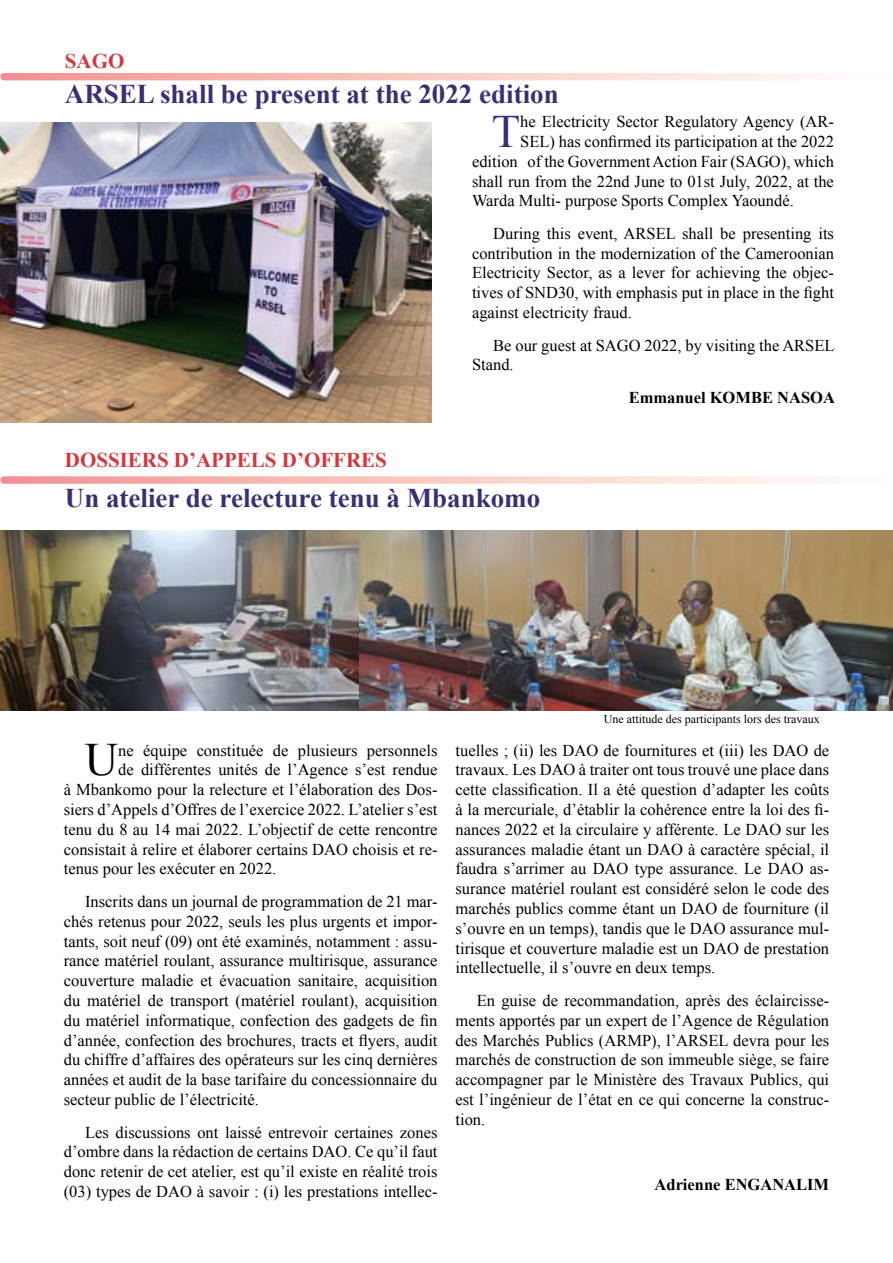
<style>
.page{position:relative;width:893px;height:1263px;background:#fff}
.page>*{position:absolute;margin:0;border:0;box-sizing:border-box;transform-origin:0 0}
.t1{font:46.35px "Times New Roman";color:#3d2d74}
.t2{font:46.35px "Times New Roman";color:#000}
.t3{font:700 27px "Times New Roman";color:#3d2d74}
.t4{font:700 21px "Times New Roman";color:#d6373c}
.t5{font:16.5px/19.8px "Times New Roman";color:#000;text-align:justify}
.t6{font:700 16.5px "Times New Roman";color:#000}
.t7{font:12px "Times New Roman";color:#000}
</style>
<div class="page">
<img style="left:0;top:530px;width:893px;height:180px">
<svg style="left:0;top:73px;width:893px;height:7px;background:#f8cbc5"></svg>
<svg style="left:0;top:476px;width:893px;height:8px;background:#f9cec9"></svg>
<img style="left:0;top:123px;width:432px;height:299px">
<p class="t4" style="left:65px;top:47px;width:61px">SAGO</p>
<h2 class="t3" style="left:65px;top:75px;width:495px">ARSEL shall be present at the 2022 edition</h2>
<p class="t4" style="left:65px;top:446px;width:324px">DOSSIERS D’APPELS D’OFFRES</p>
<h1 class="t1" style="left:492px;top:100px;width:30px">T</h1>
<p class="t5" style="left:520px;top:111px;width:315px">he Electricity Sector Regulatory Agency (AR-</p>
<p class="t5" style="left:520px;top:131px;width:315px">SEL) has confirmed its participation at the 2022</p>
<p class="t5" style="left:472px;top:151px;width:363px">edition of the Government Action Fair (SAGO), which</p>
<p class="t5" style="left:472px;top:171px;width:363px">shall run from the 22nd June to 01st July, 2022, at the</p>
<p class="t5" style="left:472px;top:191px;width:323px">Warda Multi- purpose Sports Complex Yaoundé.</p>
<p class="t5" style="left:472px;top:223px;width:364px;text-indent:21px">During this event, ARSEL shall be presenting its contribution in the modernization of the Cameroonian Electricity Sector, as a lever for achieving the objec&shy;tives of SND30, with emphasis put in place in the fight against electricity fraud.</p>
<p class="t5" style="left:472px;top:335px;width:364px;text-indent:21px">Be our guest at SAGO 2022, by visiting the ARSEL<br>Stand.</p>
<p class="t6" style="left:629px;top:386px;width:208px">Emmanuel KOMBE NASOA</p>
<h2 class="t3" style="left:65px;top:479px;width:477px">Un atelier de relecture tenu à Mbankomo</h2>
<p class="t7" style="left:604px;top:711px;width:217px">Une attitude des participants lors des travaux</p>
<h1 class="t2" style="left:85px;top:729px;width:35px">U</h1>
<p class="t5" style="left:118px;top:740px;width:321px">ne équipe constituée de plusieurs personnels</p>
<p class="t5" style="left:118px;top:760px;width:321px">de différentes unités de l’Agence s’est rendue</p>
<p class="t5" style="left:64px;top:779px;width:375px">à Mbankomo pour la relecture et l’élaboration des Dos-</p>
<p class="t5" style="left:64px;top:799px;width:375px">siers d’Appels d’Offres de l’exercice 2022. L’atelier s’est</p>
<p class="t5" style="left:64px;top:819px;width:375px">tenu du 8 au 14 mai 2022. L’objectif de cette rencontre</p>
<p class="t5" style="left:64px;top:839px;width:375px">consistait à relire et élaborer certains DAO choisis et re-</p>
<p class="t5" style="left:64px;top:859px;width:214px">tenus pour les exécuter en 2022.</p>
<p class="t5" style="left:64px;top:891px;width:375px;text-indent:21px">Inscrits dans un journal de programmation de 21 mar&shy;chés retenus pour 2022, seuls les plus urgents et impor&shy;tants, soit neuf (09) ont été examinés, notamment : assu&shy;rance matériel roulant, assurance multirisque, assurance couverture maladie et évacuation sanitaire, acquisition du matériel de transport (matériel roulant), acquisition du matériel informatique, confection des gadgets de fin d’année, confection des brochures, tracts et flyers, audit du chiffre d’affaires des opérateurs sur les cinq dernières années et audit de la base tarifaire du concessionnaire du secteur public de l’électricité.</p>
<p class="t5" style="left:64px;top:1122px;width:375px;text-indent:21px">Les discussions ont laissé entrevoir certaines zones d’ombre dans la rédaction de certains DAO. Ce qu’il faut donc retenir de cet atelier, est qu’il existe en réalité trois (03) types de DAO à savoir : (i) les prestations intellec-</p>
<p class="t5" style="left:455px;top:740px;width:375px">tuelles ; (ii) les DAO de fournitures et (iii) les DAO de travaux. Les DAO à traiter ont tous trouvé une place dans cette classification. Il a été question d’adapter les coûts à la mercuriale, d’établir la cohérence entre la loi des fi&shy;nances 2022 et la circulaire y afférente. Le DAO sur les assurances maladie étant un DAO à caractère spécial, il faudra s’arrimer au DAO type assurance. Le DAO as&shy;surance matériel roulant est considéré selon le code des marchés publics comme étant un DAO de fourniture (il s’ouvre en un temps), tandis que le DAO assurance mul&shy;tirisque et couverture maladie est un DAO de prestation intellectuelle, il s’ouvre en deux temps.</p>
<p class="t5" style="left:455px;top:990px;width:375px;text-indent:21px">En guise de recommandation, après des éclaircisse&shy;ments apportés par un expert de l’Agence de Régulation des Marchés Publics (ARMP), l’ARSEL devra pour les marchés de construction de son immeuble siège, se faire accompagner par le Ministère des Travaux Publics, qui est l’ingénieur de l’état en ce qui concerne la construc&shy;tion.</p>
<p class="t6" style="left:655px;top:1173px;width:176px">Adrienne ENGANALIM</p>
</div>
